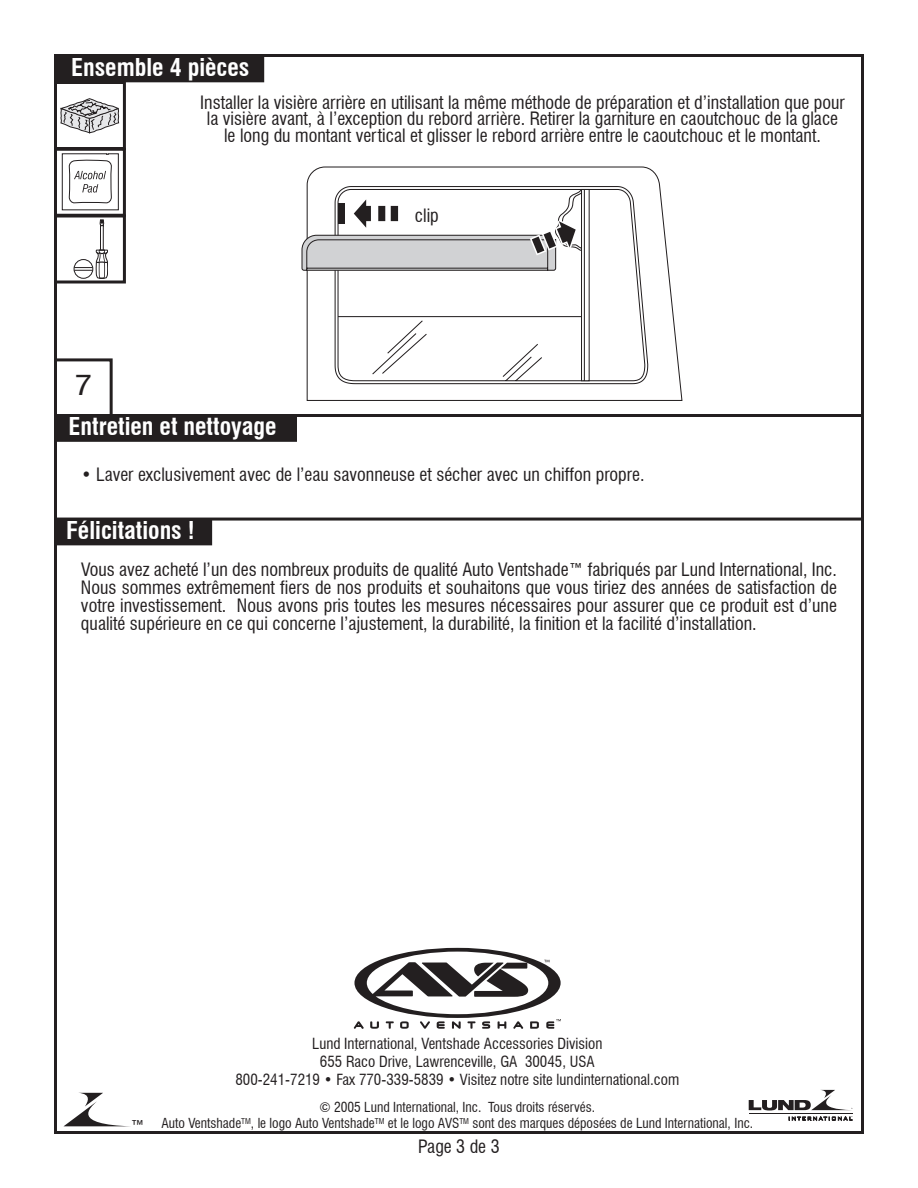
<style>
.page{position:relative;width:918px;height:1188px;background:#fff}
.page>*{position:absolute;margin:0;border:0;box-sizing:border-box;transform-origin:0 0}
.t1{font:30px "Swiss 721 BT";color:#231f20}
.t2{font:700 condensed 24px "Swiss 721 BT";color:#fff}
.t3{font:condensed 18px/18px "Swiss 721 BT";color:#231f20;text-align:center}
.t4{font:condensed 15px/18px "Swiss 721 BT";color:#231f20;text-align:center}
.t5{font:condensed 13.5px/16.2px "Swiss 721 BT";color:#231f20;text-align:center}
</style>
<div class="page">
<div style="left:54px;top:358px;width:59px;height:59px;border:3px solid #231f20"></div>
<div style="left:57px;top:56px;width:206px;height:26px;background:#231f20"></div>
<div style="left:56px;top:55px;width:208px;height:27px;border:2px solid #231f20"></div>
<div style="left:54px;top:81px;width:72px;height:69px;border:3px solid #231f20"></div>
<svg style="left:62px;top:153px;width:57px;height:58px"></svg>
<svg style="left:60px;top:98px;width:59px;height:35px"></svg>
<div style="left:54px;top:148px;width:72px;height:69px;border:3px solid #231f20"></div>
<hr style="left:54px;top:414px;width:810px;height:3px;background:#231f20">
<div style="left:55px;top:415px;width:241px;height:26px;background:#231f20"></div>
<div style="left:54px;top:414px;width:243px;height:28px;border:2px solid #231f20"></div>
<svg style="left:306px;top:167px;width:376px;height:234px"></svg>
<svg style="left:302px;top:188px;width:288px;height:194px"></svg>
<div style="left:339px;top:204px;width:6px;height:20px;background:#231f20"></div>
<div style="left:54px;top:214px;width:72px;height:70px;border:3px solid #231f20"></div>
<svg style="left:74px;top:219px;width:34px;height:60px"></svg>
<hr style="left:54px;top:518px;width:810px;height:3px;background:#231f20">
<div style="left:55px;top:519px;width:156px;height:26px;background:#231f20"></div>
<svg style="left:354px;top:948px;width:207px;height:81px"></svg>
<svg style="left:64px;top:1093px;width:59px;height:33px"></svg>
<hr style="left:749px;top:1113px;width:103px;height:1px;background:#231f20">
<svg style="left:749px;top:1090px;width:103px;height:20px"></svg>
<svg style="left:789px;top:1116px;width:64px;height:6px"></svg>
<h2 class="t2" style="left:71px;top:53px;width:180px">Ensemble 4 pièces</h2>
<p class="t3" style="left:200px;top:94px;width:646px;line-height:16.5px">Installer la visière arrière en utilisant la même méthode de préparation et d’installation que pour la visière avant, à l’exception du rebord arrière. Retirer la garniture en caoutchouc de la glace le long du montant vertical et glisser le rebord arrière entre le caoutchouc et le montant.</p>
<h1 class="t1" style="left:75px;top:367px;width:18px">7</h1>
<p class="t3" style="left:415px;top:206px;width:25px">clip</p>
<h2 class="t2" style="left:69px;top:412px;width:209px">Entretien et nettoyage</h2>
<p class="t3" style="left:81px;top:465px;width:565px">• Laver exclusivement avec de l’eau savonneuse et sécher avec un chiffon propre.</p>
<h2 class="t2" style="left:66px;top:516px;width:130px">Félicitations !</h2>
<p class="t3" style="left:81px;top:560px;width:757px;text-align:justify">Vous avez acheté l’un des nombreux produits de qualité Auto Ventshade™ fabriqués par Lund International, Inc.<br>Nous sommes extrêmement fiers de nos produits et souhaitons que vous tiriez des années de satisfaction de votre investissement. Nous avons pris toutes les mesures nécessaires pour assurer que ce produit est d’une qualité supérieure en ce qui concerne l’ajustement, la durabilité, la finition et la facilité d’installation.</p>
<p class="t3" style="left:130px;top:1117px;width:16px">™</p>
<p class="t4" style="left:235px;top:1034px;width:445px">Lund International, Ventshade Accessories Division<br>655 Raco Drive, Lawrenceville, GA 30045, USA<br>800-241-7219 • Fax 770-339-5839 • Visitez notre site lundinternational.com</p>
<p class="t5" style="left:161px;top:1099px;width:593px">© 2005 Lund International, Inc. Tous droits réservés.<br>Auto Ventshade<sup>TM</sup>, le logo Auto Ventshade<sup>TM</sup> et le logo AVS<sup>TM</sup> sont des marques déposées de Lund International, Inc.</p>
<p class="t3" style="left:418px;top:1138px;width:83px">Page 3 de 3</p>
</div>
